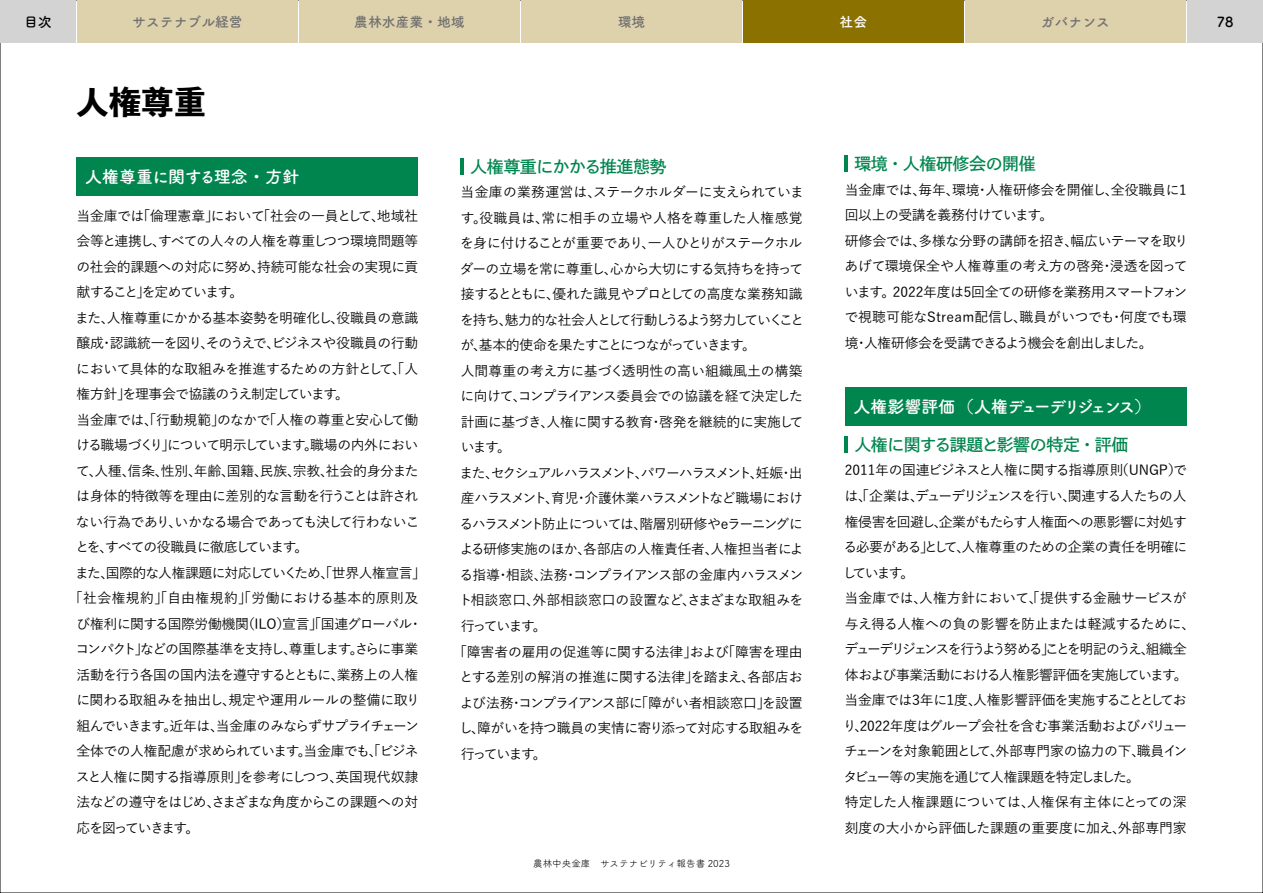
<style>
.page{position:relative;width:1263px;height:893px;background:#fff}
.page>*{position:absolute;margin:0;border:0;box-sizing:border-box;transform-origin:0 0}
.t1{font:800 31.95px "Toppan Bunkyu Midashi Gothic Std N";color:#000}
.t2{font:16.95px "Toppan Bunkyu Gothic Pr 6 N DB";letter-spacing:-.025em;color:#00854e}
.t3{font:16.95px "Tsuku A Rd Gothic Std B";letter-spacing:-.1em;color:#fff}
.t4{font:16.95px "Tsuku A Rd Gothic Std B";letter-spacing:-.01em;color:#fff}
.t5{font:500 13.8px/25.5px "Yu Go Pr 6 N";letter-spacing:-.035em;color:#000}
.t6{font:500 13.8px "Yu Go Pr 6 N";letter-spacing:-.055em;color:#000}
.t7{font:500 13.8px "Yu Go Pr 6 N";letter-spacing:-.015em;color:#000}
.t8{font:500 13.8px "Yu Go Pr 6 N";letter-spacing:-.01em;color:#000}
.t9{font:500 13.8px "Yu Go Pr 6 N";letter-spacing:-.08em;color:#000}
.t10{font:500 13.8px "Yu Go Pr 6 N";color:#000}
.t11{font:500 13.8px "Yu Go Pr 6 N";letter-spacing:-.1em;color:#000}
.t12{font:500 13.8px "Yu Go Pr 6 N";letter-spacing:-.125em;color:#000}
.t13{font:500 13.8px "Yu Go Pr 6 N";letter-spacing:-.075em;color:#000}
.t14{font:500 13.8px "Yu Go Pr 6 N";letter-spacing:-.115em;color:#000}
.t15{font:500 13.8px "Yu Go Pr 6 N";letter-spacing:-.07em;color:#000}
.t16{font:500 13.8px "Yu Go Pr 6 N";letter-spacing:-.095em;color:#000}
.t17{font:500 13.8px "Yu Go Pr 6 N";letter-spacing:.03em;color:#000}
.t18{font:500 13.8px "Yu Go Pr 6 N";letter-spacing:-.005em;color:#000}
.t19{font:500 13.8px "Yu Go Pr 6 N";letter-spacing:.01em;color:#000}
.t20{font:13.8px "Tsuku A Rd Gothic Std B";color:#727171}
.t21{font:500 13.8px "Yu Go Pr 6 N";letter-spacing:-.065em;color:#000}
.t22{font:500 13.8px "Yu Go Pr 6 N";letter-spacing:-.085em;color:#000}
.t23{font:500 13.8px "Yu Go Pr 6 N";letter-spacing:-.105em;color:#000}
.t24{font:13.8px "Tsuku A Rd Gothic Std B";color:#000}
.t25{font:13.8px "Tsuku A Rd Gothic Std B";color:#fff}
.t26{font:9.6px "Tsuku A Rd Gothic Std R";color:#000}
</style>
<div class="page">
<div style="left:77px;top:0;width:221px;height:43px;background:#ded2ad"></div>
<div style="left:299px;top:0;width:221px;height:43px;background:#ded2ad"></div>
<div style="left:521px;top:0;width:221px;height:43px;background:#ded2ad"></div>
<div style="left:965px;top:0;width:220px;height:43px;background:#ded2ad"></div>
<div style="left:1187px;top:0;width:76px;height:43px;background:#d3d3d4"></div>
<div style="left:0;top:0;width:76px;height:43px;background:#d3d3d4"></div>
<div style="left:77px;top:157px;width:341px;height:39px;background:#00854e"></div>
<div style="left:845px;top:387px;width:341px;height:39px;background:#00854e"></div>
<hr style="left:461px;top:158px;width:3px;height:16px;background:#00854e">
<hr style="left:845px;top:156px;width:3px;height:16px;background:#00854e">
<hr style="left:845px;top:437px;width:3px;height:16px;background:#00854e">
<div style="left:743px;top:0;width:220px;height:43px;background:#8b7100"></div>
<p class="t24" style="left:24px;top:11px;width:29px">目次</p>
<p class="t20" style="left:132px;top:11px;width:112px">サステナブル経営</p>
<p class="t20" style="left:354px;top:11px;width:112px">農林水産業・地域</p>
<p class="t20" style="left:618px;top:11px;width:29px">環境</p>
<p class="t20" style="left:1041px;top:11px;width:71px">ガバナンス</p>
<p class="t24" style="left:1217px;top:11px;width:18px">78</p>
<p class="t25" style="left:840px;top:11px;width:29px">社会</p>
<h1 class="t1" style="left:77px;top:77px;width:131px">人権尊重</h1>
<p class="t4" style="left:85px;top:164px;width:216px">人権尊重に関する理念・方針</p>
<p class="t7" style="left:76px;top:203px;width:343px">当金庫では「倫理憲章」において「社会の一員として、地域社</p>
<p class="t5" style="left:77px;top:226px;width:343px">会等と連携し、すべての人々の人権を尊重しつつ環境問題等</p>
<p class="t5" style="left:76px;top:252px;width:343px">の社会的課題への対応に努め、持続可能な社会の実現に貢</p>
<p class="t11" style="left:76px;top:279px;width:168px">献すること」を定めています。</p>
<p class="t5" style="left:75px;top:303px;width:344px">また、人権尊重にかかる基本姿勢を明確化し、役職員の意識</p>
<p class="t6" style="left:76px;top:330px;width:343px">醸成・認識統一を図り、そのうえで、ビジネスや役職員の行動</p>
<p class="t5" style="left:76px;top:354px;width:343px">において具体的な取組みを推進するための方針として、「人</p>
<p class="t21" style="left:77px;top:381px;width:274px">権方針」を理事会で協議のうえ制定しています。</p>
<p class="t5" style="left:76px;top:405px;width:343px">当金庫では、「行動規範」のなかで「人権の尊重と安心して働</p>
<p class="t6" style="left:76px;top:432px;width:344px">ける職場づくり」について明示しています。職場の内外におい</p>
<p class="t5" style="left:76px;top:456px;width:344px">て、人種、信条、性別、年齢、国籍、民族、宗教、社会的身分また</p>
<p class="t5" style="left:76px;top:482px;width:343px">は身体的特徴等を理由に差別的な言動を行うことは許され</p>
<p class="t5" style="left:76px;top:507px;width:345px">ない行為であり、いかなる場合であっても決して行わないこ</p>
<p class="t22" style="left:75px;top:534px;width:234px">とを、すべての役職員に徹底しています。</p>
<p class="t5" style="left:75px;top:558px;width:352px">また、国際的な人権課題に対応していくため、「世界人権宣言」</p>
<p class="t17" style="left:69px;top:585px;width:351px">「社会権規約」「自由権規約」「労働における基本的原則及</p>
<p class="t5" style="left:76px;top:609px;width:347px">び権利に関する国際労働機関（ILO）宣言」「国連グローバル・</p>
<p class="t13" style="left:75px;top:636px;width:344px">コンパクト」などの国際基準を支持し、尊重します。さらに事業</p>
<p class="t5" style="left:76px;top:660px;width:343px">活動を行う各国の国内法を遵守するとともに、業務上の人権</p>
<p class="t18" style="left:76px;top:687px;width:345px">に関わる取組みを抽出し、規定や運用ルールの整備に取り</p>
<p class="t15" style="left:77px;top:713px;width:344px">組んでいきます。近年は、当金庫のみならずサプライチェーン</p>
<p class="t5" style="left:77px;top:737px;width:344px">全体での人権配慮が求められています。当金庫でも、「ビジネ</p>
<p class="t8" style="left:76px;top:764px;width:344px">スと人権に関する指導原則」を参考にしつつ、英国現代奴隷</p>
<p class="t6" style="left:77px;top:789px;width:343px">法などの遵守をはじめ、さまざまな角度からこの課題への対</p>
<p class="t23" style="left:77px;top:815px;width:124px">応を図っていきます。</p>
<p class="t2" style="left:470px;top:157px;width:198px">人権尊重にかかる推進態勢</p>
<p class="t2" style="left:854px;top:155px;width:183px">環境・人権研修会の開催</p>
<p class="t5" style="left:461px;top:178px;width:345px">当金庫の業務運営は、ステークホルダーに支えられていま</p>
<p class="t19" style="left:461px;top:205px;width:343px">す。役職員は、常に相手の立場や人格を尊重した人権感覚</p>
<p class="t5" style="left:460px;top:229px;width:344px">を身に付けることが重要であり、一人ひとりがステークホル</p>
<p class="t5" style="left:460px;top:254px;width:345px">ダーの立場を常に尊重し、心から大切にする気持ちを持って</p>
<p class="t5" style="left:461px;top:280px;width:343px">接するとともに、優れた識見やプロとしての高度な業務知識</p>
<p class="t14" style="left:460px;top:307px;width:346px">を持ち、魅力的な社会人として行動しうるよう努力していくこと</p>
<p class="t9" style="left:461px;top:333px;width:297px">が、基本的使命を果たすことにつながっていきます。</p>
<p class="t10" style="left:461px;top:358px;width:343px">人間尊重の考え方に基づく透明性の高い組織風土の構築</p>
<p class="t5" style="left:461px;top:382px;width:344px">に向けて、コンプライアンス委員会での協議を経て決定した</p>
<p class="t5" style="left:461px;top:407px;width:344px">計画に基づき、人権に関する教育・啓発を継続的に実施して</p>
<p class="t5" style="left:461px;top:433px;width:52px">います。</p>
<p class="t12" style="left:460px;top:460px;width:345px">また、セクシュアルハラスメント、パワーハラスメント、妊娠・出</p>
<p class="t11" style="left:461px;top:486px;width:344px">産ハラスメント、育児・介護休業ハラスメントなど職場におけ</p>
<p class="t16" style="left:460px;top:511px;width:345px">るハラスメント防止については、階層別研修やeラーニングに</p>
<p class="t5" style="left:460px;top:535px;width:346px">よる研修実施のほか、各部店の人権責任者、人権担当者によ</p>
<p class="t9" style="left:460px;top:562px;width:345px">る指導・相談、法務・コンプライアンス部の金庫内ハラスメン</p>
<p class="t10" style="left:459px;top:588px;width:346px">ト相談窓口、外部相談窓口の設置など、さまざまな取組みを</p>
<p class="t5" style="left:461px;top:611px;width:87px">行っています。</p>
<p class="t8" style="left:453px;top:639px;width:351px">「障害者の雇用の促進等に関する法律」および「障害を理由</p>
<p class="t7" style="left:460px;top:664px;width:344px">とする差別の解消の推進に関する法律」を踏まえ、各部店お</p>
<p class="t5" style="left:460px;top:688px;width:344px">よび法務・コンプライアンス部に「障がい者相談窓口」を設置</p>
<p class="t5" style="left:459px;top:713px;width:346px">し、障がいを持つ職員の実情に寄り添って対応する取組みを</p>
<p class="t5" style="left:461px;top:739px;width:87px">行っています。</p>
<p class="t26" style="left:533px;top:856px;width:198px">農林中央金庫　サステナビリティ報告書 2023</p>
<p class="t5" style="left:844px;top:175px;width:345px">当金庫では、毎年、環境・人権研修会を開催し、全役職員に1回以上の受講を義務付けています。<br>研修会では、多様な分野の講師を招き、幅広いテーマを取りあげて環境保全や人権尊重の考え方の啓発・浸透を図っています。2022年度は5回全ての研修を業務用スマートフォンで視聴可能なStream配信し、職員がいつでも・何度でも環境・人権研修会を受講できるよう機会を創出しました。</p>
<p class="t3" style="left:853px;top:394px;width:299px">人権影響評価（人権デューデリジェンス）</p>
<p class="t2" style="left:854px;top:436px;width:276px">人権に関する課題と影響の特定・評価</p>
<p class="t5" style="left:843px;top:456px;width:354px">2011年の国連ビジネスと人権に関する指導原則（UNGP）では、「企業は、デューデリジェンスを行い、関連する人たちの人権侵害を回避し、企業がもたらす人権面への悪影響に対処する必要がある」として、人権尊重のための企業の責任を明確にしています。<br>当金庫では、人権方針において、「提供する金融サービスが与え得る人権への負の影響を防止または軽減するために、デューデリジェンスを行うよう努める」ことを明記のうえ、組織全体および事業活動における人権影響評価を実施しています。当金庫では３年に１度、人権影響評価を実施することとしており、2022年度はグループ会社を含む事業活動およびバリューチェーンを対象範囲として、外部専門家の協力の下、職員インタビュー等の実施を通じて人権課題を特定しました。<br>特定した人権課題については、人権保有主体にとっての深刻度の大小から評価した課題の重要度に加え、外部専門家</p>
</div>
